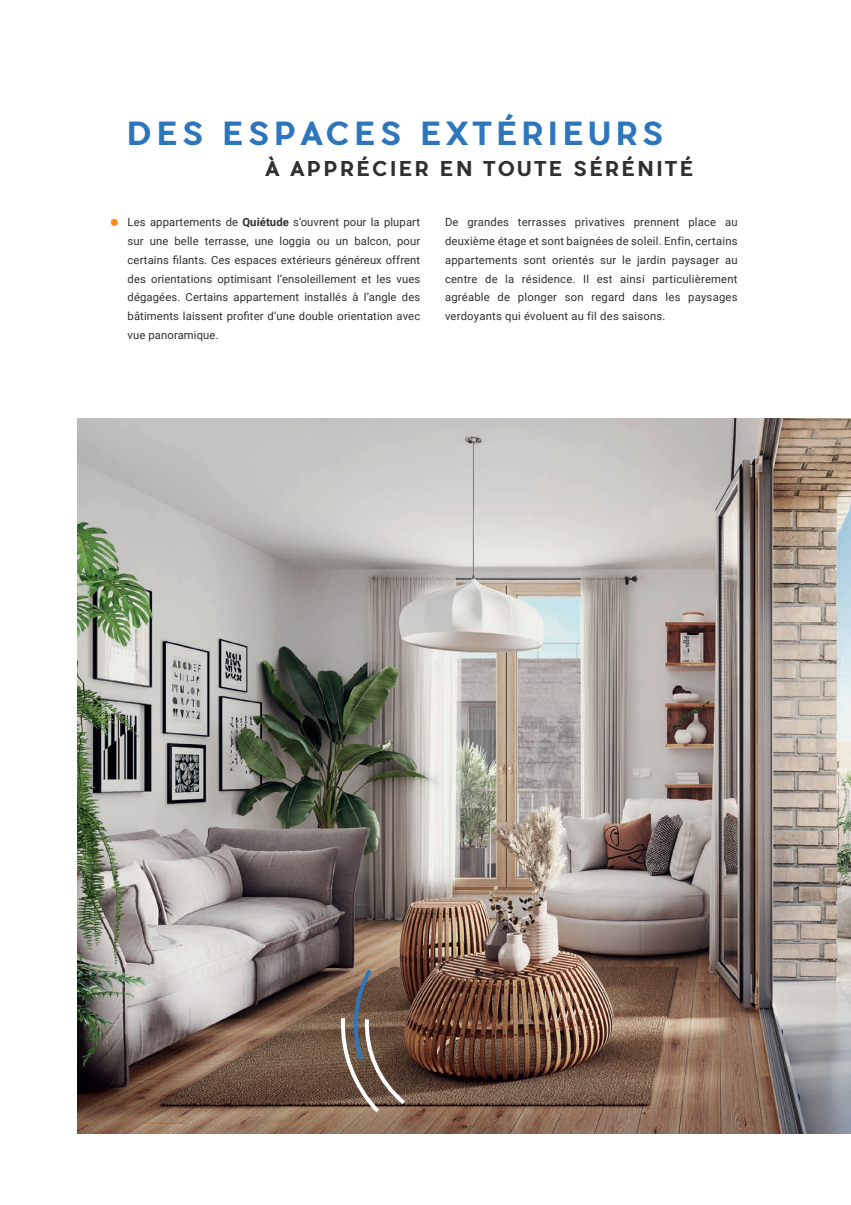
<style>
.page{position:relative;width:851px;height:1205px;background:#fff}
.page>*{position:absolute;margin:0;border:0;box-sizing:border-box;transform-origin:0 0}
.t1{font:700 31.25px "Pier Sans";letter-spacing:.15em;color:#2e76bc}
.t2{font:700 20px "Pier Sans";letter-spacing:.125em;color:#312f30}
.t3{font:11.25px/18.8px "Roboto";letter-spacing:.01em;color:#312f30;text-align:justify}
.s1{font-weight:700}
</style>
<div class="page">
<img style="left:77px;top:418px;width:773px;height:715px">
<svg style="left:339px;top:969px;width:66px;height:143px;background:#766256"></svg>
<div style="left:111px;top:219px;width:7px;height:7px;background:#f68b1f;border-radius:50%"></div>
<h1 class="t1" style="left:128px;top:114px;width:538px">DES ESPACES EXTÉRIEURS</h1>
<h2 class="t2" style="left:266px;top:156px;width:429px">À APPRÉCIER EN TOUTE SÉRÉNITÉ</h2>
<p class="t3" style="left:128px;top:213px;width:294px">Les appartements de <span class="s1">Quiétude</span> s’ouvrent pour la plupart sur une belle terrasse, une loggia ou un balcon, pour certains filants. Ces espaces extérieurs généreux offrent des orientations optimisant l’ensoleillement et les vues dégagées. Certains appartement installés à l’angle des bâtiments laissent profiter d’une double orientation avec vue panoramique.</p>
<p class="t3" style="left:445px;top:213px;width:294px">De grandes terrasses privatives prennent place au deuxième étage et sont baignées de soleil. Enfin, certains appartements sont orientés sur le jardin paysager au centre de la résidence. Il est ainsi particulièrement agréable de plonger son regard dans les paysages verdoyants qui évoluent au fil des saisons.</p>
</div>
